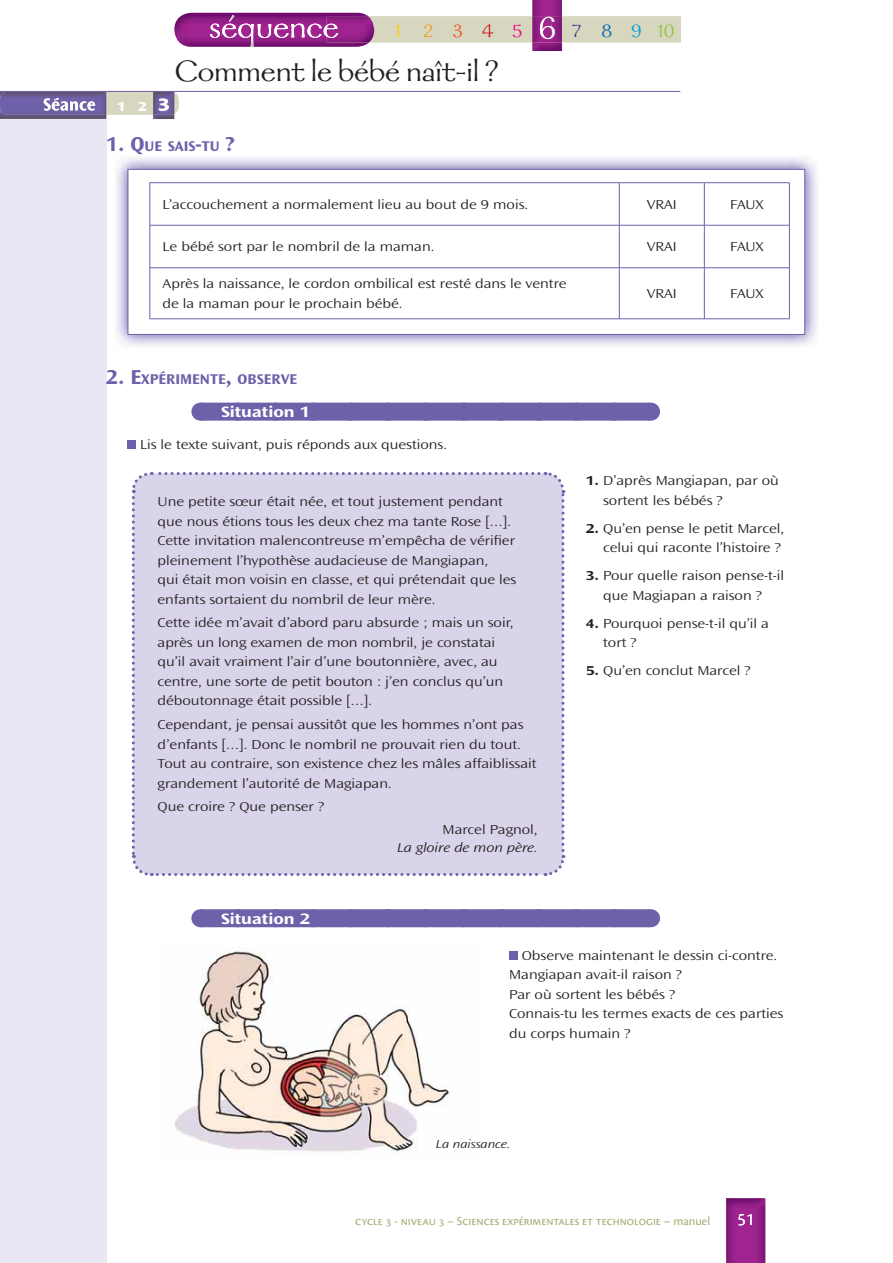
<style>
.page{position:relative;width:893px;height:1263px;background:#fff}
.page>*{position:absolute;margin:0;border:0;box-sizing:border-box;transform-origin:0 0}
.t1{font:33px "Galahad Std";color:#231f20}
.t2{font:21px "Galahad Std";letter-spacing:.94em;color:#8cc63f}
.t3{font:700 expanded 15.75px "Ocean Sans Std";color:#fff}
.t4{font:700 semi-expanded 14.7px "Ocean Sans Std";color:#6f60aa}
.t5{font:300 expanded 13.5px/19.5px "Ocean Sans Std";color:#231f20}
.t6{font:italic 300 expanded 13.5px "Ocean Sans Std";color:#231f20}
.t7{font:800 expanded 13.5px "Ocean Sans Std";color:#fff}
.t8{font:12.75px "Cronos Pro";color:#aaab78}
.t9{font:italic 300 expanded 12px "Ocean Sans Std";color:#231f20}
.s1{color:#ffcb04}
.s2{color:#f99b1c}
.s3{color:#f04e23}
.s4{color:#ce171e}
.s5{color:#ed017e}
.s6{color:#9f248f}
.s7{color:#522e91}
.s8{color:#0066b3}
.s9{color:#009cd7}
.s10{font-size:21px}
.s11{font-weight:700}
</style>
<div class="page">
<div style="left:0;top:110px;width:106px;height:1153px;background:#e9e7f4"></div>
<img style="left:174px;top:13px;width:194px;height:34px">
<img style="left:238px;top:24px;width:16px;height:23px">
<img style="left:258px;top:24px;width:13px;height:14px">
<img style="left:274px;top:24px;width:15px;height:14px">
<img style="left:222px;top:24px;width:15px;height:14px">
<img style="left:210px;top:24px;width:10px;height:14px">
<img style="left:307px;top:24px;width:15px;height:14px">
<img style="left:291px;top:24px;width:14px;height:14px">
<svg style="left:225px;top:15px;width:9px;height:13px"></svg>
<img style="left:532px;top:0;width:30px;height:51px">
<svg style="left:324px;top:16px;width:357px;height:27px"></svg>
<img style="left:726px;top:1198px;width:39px;height:65px">
<svg style="left:738px;top:1214px;width:14px;height:11px"></svg>
<div style="left:0;top:91px;width:179px;height:24px;background:#d7d6bf;border-radius:9px"></div>
<img style="left:0;top:115px;width:106px;height:4px">
<img style="left:0;top:92px;width:106px;height:23px">
<svg style="left:44px;top:98px;width:51px;height:13px"></svg>
<img style="left:153px;top:115px;width:21px;height:4px">
<img style="left:153px;top:92px;width:21px;height:23px">
<svg style="left:158px;top:99px;width:11px;height:12px"></svg>
<hr style="left:0;top:91px;width:680px;height:1px;background:#6f60aa">
<div style="left:200px;top:403px;width:450px;height:18px;background:#6f60aa"></div>
<svg style="left:238px;top:420px;width:393px;height:1px"></svg>
<svg style="left:650px;top:403px;width:1px;height:18px"></svg>
<div style="left:200px;top:909px;width:450px;height:18px;background:#6f60aa"></div>
<svg style="left:238px;top:909px;width:393px;height:1px"></svg>
<svg style="left:650px;top:909px;width:1px;height:18px"></svg>
<img style="left:116px;top:157px;width:702px;height:190px">
<div style="left:128px;top:169px;width:677px;height:165px;background:#fff"></div>
<hr style="left:150px;top:182px;width:469px;height:1px;background:#6f60aa">
<hr style="left:150px;top:183px;width:1px;height:42px;background:#6f60aa">
<hr style="left:619px;top:182px;width:85px;height:1px;background:#6f60aa">
<hr style="left:619px;top:183px;width:1px;height:42px;background:#6f60aa">
<hr style="left:704px;top:182px;width:86px;height:1px;background:#6f60aa">
<hr style="left:704px;top:183px;width:1px;height:42px;background:#6f60aa">
<hr style="left:789px;top:183px;width:1px;height:42px;background:#6f60aa">
<hr style="left:150px;top:225px;width:469px;height:1px;background:#6f60aa">
<hr style="left:150px;top:225px;width:1px;height:43px;background:#6f60aa">
<hr style="left:619px;top:225px;width:85px;height:1px;background:#6f60aa">
<hr style="left:619px;top:225px;width:1px;height:43px;background:#6f60aa">
<hr style="left:704px;top:225px;width:86px;height:1px;background:#6f60aa">
<hr style="left:704px;top:225px;width:1px;height:43px;background:#6f60aa">
<hr style="left:789px;top:225px;width:1px;height:43px;background:#6f60aa">
<hr style="left:150px;top:267px;width:469px;height:1px;background:#6f60aa">
<hr style="left:150px;top:268px;width:1px;height:51px;background:#6f60aa">
<hr style="left:619px;top:267px;width:85px;height:1px;background:#6f60aa">
<hr style="left:619px;top:268px;width:1px;height:51px;background:#6f60aa">
<hr style="left:704px;top:267px;width:86px;height:1px;background:#6f60aa">
<hr style="left:704px;top:268px;width:1px;height:51px;background:#6f60aa">
<hr style="left:789px;top:268px;width:1px;height:51px;background:#6f60aa">
<hr style="left:150px;top:318px;width:640px;height:1px;background:#6f60aa">
<div style="left:128px;top:169px;width:677px;height:166px;border:1px solid #6f60aa"></div>
<div style="left:128px;top:440px;width:8px;height:9px;background:#6f60aa"></div>
<div style="left:509px;top:951px;width:9px;height:8px;background:#6f60aa"></div>
<img style="left:174px;top:951px;width:276px;height:204px">
<div style="left:131px;top:472px;width:435px;height:404px;background:#d9d4ea"></div>
<h2 class="t2" style="left:395px;top:17px;width:281px"><span class="s1">1</span><span class="s2">2</span><span class="s3">3</span><span class="s4">4</span><span class="s5">5</span><span class="s6">6</span><span class="s7">7</span><span class="s8">8</span><span class="s9">9</span>10</h2>
<h1 class="t1" style="left:174px;top:50px;width:326px">Comment le bébé naît-il ?</h1>
<p class="t7" style="left:117px;top:98px;width:53px">123</p>
<p class="t4" style="left:106px;top:138px;width:130px"><span class="s10">1. Q</span>UE SAIS<span class="s10">-</span>TU <span class="s10">?</span></p>
<p class="t5" style="left:163px;top:195px;width:367px">L’accouchement a normalement lieu au bout de 9 mois.</p>
<p class="t5" style="left:647px;top:195px;width:31px">VRAI</p>
<p class="t5" style="left:730px;top:195px;width:35px">FAUX</p>
<p class="t5" style="left:163px;top:238px;width:273px">Le bébé sort par le nombril de la maman.</p>
<p class="t5" style="left:647px;top:238px;width:31px">VRAI</p>
<p class="t5" style="left:730px;top:238px;width:35px">FAUX</p>
<p class="t5" style="left:163px;top:275px;width:406px">Après la naissance, le cordon ombilical est resté dans le ventre de la maman pour le prochain bébé.</p>
<p class="t5" style="left:647px;top:284px;width:31px">VRAI</p>
<p class="t5" style="left:730px;top:284px;width:35px">FAUX</p>
<p class="t4" style="left:106px;top:370px;width:192px"><span class="s10">2. E</span>XPÉRIMENTE<span class="s10">,</span> OBSERVE</p>
<p class="t3" style="left:221px;top:404px;width:90px">Situation 1</p>
<p class="t5" style="left:140px;top:435px;width:308px">Lis le texte suivant, puis réponds aux questions.</p>
<p class="t5" style="left:158px;top:492px;width:360px">Une petite sœur était née, et tout justement pendant que nous étions tous les deux chez ma tante Rose […].<br>Cette invitation malencontreuse m’empêcha de vérifier pleinement l’hypothèse audacieuse de Mangiapan,<br>qui était mon voisin en classe, et qui prétendait que les enfants sortaient du nombril de leur mère.</p>
<p class="t5" style="left:158px;top:614px;width:357px">Cette idée m’avait d’abord paru absurde ; mais un soir, après un long examen de mon nombril, je constatai qu’il avait vraiment l’air d’une boutonnière, avec, au centre, une sorte de petit bouton : j’en conclus qu’un déboutonnage était possible […].</p>
<p class="t5" style="left:158px;top:715px;width:380px">Cependant, je pensai aussitôt que les hommes n’ont pas d’enfants […]. Donc le nombril ne prouvait rien du tout.<br>Tout au contraire, son existence chez les mâles affaiblissait grandement l’autorité de Magiapan.</p>
<p class="t5" style="left:158px;top:798px;width:168px">Que croire ? Que penser ?</p>
<p class="t5" style="left:443px;top:820px;width:97px">Marcel Pagnol,</p>
<p class="t6" style="left:397px;top:840px;width:142px">La gloire de mon père.</p>
<p class="t3" style="left:221px;top:911px;width:90px">Situation 2</p>
<p class="t5" style="left:603px;top:471px;width:177px;text-indent:-17px"><span class="s11">1.</span> D’après Mangiapan, par où sortent les bébés ?</p>
<p class="t5" style="left:586px;top:519px;width:200px;text-align:right"><span class="s11">2.</span> Qu’en pense le petit Marcel, celui qui raconte l’histoire ?</p>
<p class="t5" style="left:586px;top:566px;width:200px;text-align:center"><span class="s11">3.</span> Pour quelle raison pense-t-il que Magiapan a raison ?</p>
<p class="t5" style="left:603px;top:614px;width:167px;text-indent:-17px"><span class="s11">4.</span> Pourquoi pense-t-il qu’il a tort ?</p>
<p class="t5" style="left:586px;top:661px;width:166px"><span class="s11">5.</span> Qu’en conclut Marcel ?</p>
<p class="t5" style="left:509px;top:946px;width:276px;text-indent:13px">Observe maintenant le dessin ci-contre.<br>Mangiapan avait-il raison ?<br>Par où sortent les bébés ?<br>Connais-tu les termes exacts de ces parties du corps humain ?</p>
<p class="t9" style="left:436px;top:1138px;width:76px">La naissance.</p>
<p class="t8" style="left:355px;top:1213px;width:356px">cycle - niveau – Sciences expérimentales et technologie – manuel</p>
</div>
